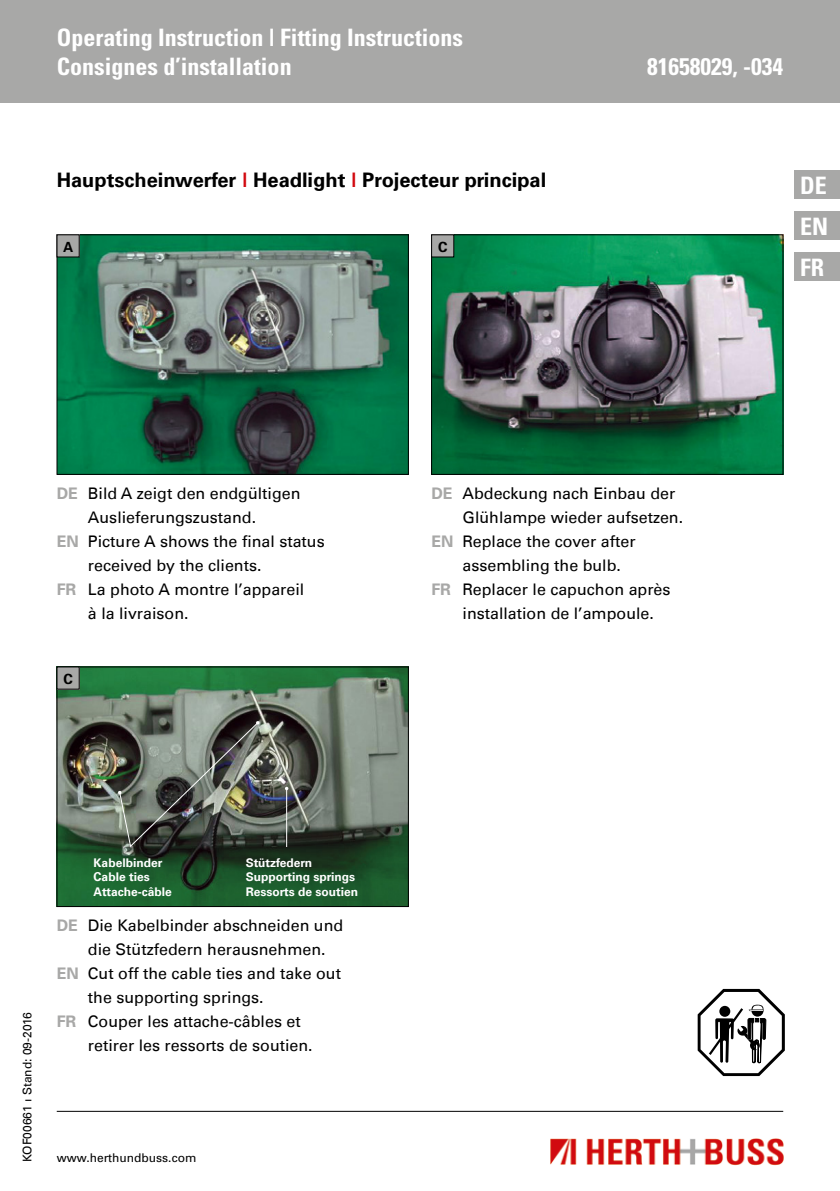
<style>
.page{position:relative;width:840px;height:1191px;background:#fff}
.page>*{position:absolute;margin:0;border:0;box-sizing:border-box;transform-origin:0 0}
.t1{font:700 condensed 24px/41px "Univers";color:#fff}
.t2{font:700 20px "Univers";color:#000}
.t3{font:16px "Univers Com 55 Roman";color:#000}
.t4{font:700 14px "Univers";color:#000}
.t5{font:700 12px/14.4px "Univers Com 65";color:#fff}
.t6{font:12px "Univers Com 55 Roman";color:#000}
.t7{font:12px "Univers";color:#000}
.s1{font-family:"Univers Com 65"}
.s2{color:#d20a11}
.s3{font-family:"Univers Com 65";font-weight:700;color:#a8a8a7}
</style>
<div class="page">
<div style="left:0;top:0;width:839px;height:102px;background:#a8a8a7"></div>
<hr style="left:57px;top:1111px;width:725px;height:1px;background:#000">
<img style="left:550px;top:1138px;width:234px;height:28px">
<div style="left:794px;top:170px;width:45px;height:28px;background:#a8a8a7"></div>
<div style="left:794px;top:211px;width:45px;height:28px;background:#a8a8a7"></div>
<div style="left:794px;top:252px;width:45px;height:29px;background:#a8a8a7"></div>
<svg style="left:697px;top:989px;width:87px;height:87px"></svg>
<img style="left:59px;top:236px;width:347px;height:236px">
<div style="left:57px;top:234px;width:351px;height:240px;border:1px solid #000"></div>
<img style="left:59px;top:668px;width:347px;height:236px">
<div style="left:57px;top:666px;width:351px;height:240px;border:1px solid #000"></div>
<div style="left:57px;top:235px;width:22px;height:22px;background:#a8a8a7"></div>
<div style="left:57px;top:234px;width:22px;height:23px;border:1px solid #000"></div>
<div style="left:57px;top:667px;width:22px;height:22px;background:#a8a8a7"></div>
<div style="left:57px;top:666px;width:22px;height:23px;border:1px solid #000"></div>
<img style="left:433px;top:236px;width:347px;height:236px">
<div style="left:431px;top:234px;width:351px;height:240px;border:1px solid #000"></div>
<div style="left:431px;top:235px;width:22px;height:22px;background:#a8a8a7"></div>
<div style="left:431px;top:234px;width:23px;height:23px;border:1px solid #000"></div>
<hr style="left:286px;top:788px;width:1px;height:59px;background:#fff">
<img style="left:118px;top:721px;width:141px;height:127px">
<h1 class="t1" style="left:57px;top:23px;width:407px;line-height:28.8px">Operating Instruction | Fitting Instructions<br>Consignes d’installation</h1>
<p class="t2" style="left:57px;top:167px;width:490px"><span class="s1">Hauptscheinwerfer</span> <span class="s2">|</span> Headlight <span class="s2">|</span> Projecteur principal</p>
<p class="t4" style="left:63px;top:238px;width:12px">A</p>
<p class="t4" style="left:438px;top:238px;width:11px">C</p>
<h1 class="t1" style="left:646px;top:45px;width:137px">81658029, -034</h1>
<h1 class="t1" style="left:799px;top:164px;width:30px;text-align:justify">DE EN FR</h1>
<p class="t3" style="left:57px;top:483px;width:245px"><span class="s3">DE</span> Bild A zeigt den endgültigen</p>
<p class="t3" style="left:88px;top:507px;width:170px">Auslieferungszustand.</p>
<p class="t3" style="left:57px;top:531px;width:269px"><span class="s3">EN</span> Picture A shows the final status</p>
<p class="t3" style="left:88px;top:555px;width:175px">received by the clients.</p>
<p class="t3" style="left:57px;top:579px;width:249px"><span class="s3">FR</span> La photo A montre l’appareil</p>
<p class="t3" style="left:88px;top:603px;width:102px">à la livraison.</p>
<p class="t4" style="left:63px;top:670px;width:11px">C</p>
<p class="t6" style="left:20px;top:1162px;width:151px;rotate:-90deg">KOF00661 ı Stand: 09-2016</p>
<p class="t5" style="left:94px;top:855px;width:80px">Kabelbinder<br>Cable ties<br>Attache-câble</p>
<p class="t5" style="left:245px;top:855px;width:114px">Stützfedern<br>Supporting springs<br>Ressorts de soutien</p>
<p class="t3" style="left:57px;top:915px;width:288px"><span class="s3">DE</span> Die Kabelbinder abschneiden und</p>
<p class="t3" style="left:88px;top:939px;width:239px">die Stützfedern herausnehmen.</p>
<p class="t3" style="left:57px;top:963px;width:285px"><span class="s3">EN</span> Cut off the cable ties and take out</p>
<p class="t3" style="left:88px;top:987px;width:177px">the supporting springs.</p>
<p class="t3" style="left:57px;top:1011px;width:245px"><span class="s3">FR</span> Couper les attache-câbles et</p>
<p class="t3" style="left:88px;top:1035px;width:226px">retirer les ressorts de soutien.</p>
<p class="t7" style="left:57px;top:1150px;width:141px">www.herthundbuss.com</p>
<p class="t3" style="left:431px;top:483px;width:245px"><span class="s3">DE</span> Abdeckung nach Einbau der</p>
<p class="t3" style="left:462px;top:507px;width:222px">Glühlampe wieder aufsetzen.</p>
<p class="t3" style="left:431px;top:531px;width:206px"><span class="s3">EN</span> Replace the cover after</p>
<p class="t3" style="left:462px;top:555px;width:160px">assembling the bulb.</p>
<p class="t3" style="left:431px;top:579px;width:240px"><span class="s3">FR</span> Replacer le capuchon après</p>
<p class="t3" style="left:462px;top:603px;width:193px">installation de l’ampoule.</p>
</div>
